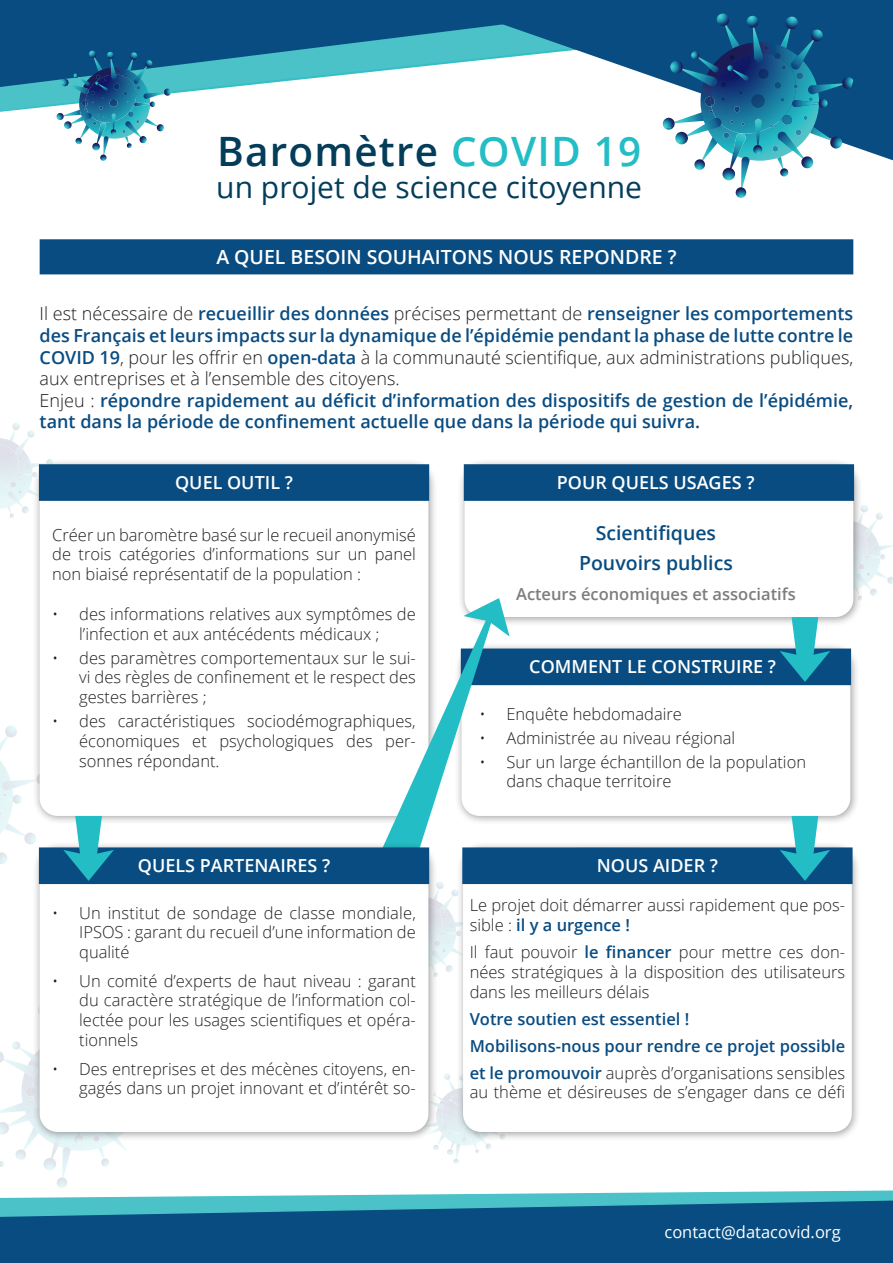
<style>
.page{position:relative;width:893px;height:1263px;background:#fff}
.page>*{position:absolute;margin:0;border:0;box-sizing:border-box;transform-origin:0 0}
.t1{font:600 40.5px "Open Sans";letter-spacing:.03em;color:#033d5a}
.t2{font:30px "Open Sans";color:#033d5a}
.t3{font:600 19.5px "Open Sans";color:#fff}
.t4{font:600 19.5px "Open Sans";color:#084c81}
.t5{font:300 18px/21.6px "Open Sans";color:#1f1c1d;text-align:justify}
.t6{font:600 18px/21.6px "Open Sans";color:#094c82}
.t7{font:600 18px "Open Sans";color:#fff}
.t8{font:600 18px "Open Sans";color:#fff}
.t9{font:300 16.5px/19.8px "Open Sans";color:#231f20;text-align:justify}
.t10{font:600 16.5px/27px "Open Sans";color:#094c82}
.t11{font:600 16.5px "Open Sans";color:#7d7d7d}
.t12{font:16.5px "Open Sans";color:#fff}
.s1{color:#23bdc6}
.s2{font-weight:600;color:#094c82}
.s3{font-weight:300;color:#1f1c1d}
.s4{font-weight:300;color:#231f20}
</style>
<div class="page">
<svg style="left:862px;top:505px;width:31px;height:91px"></svg>
<svg style="left:57px;top:1177px;width:10px;height:11px"></svg>
<svg style="left:0;top:1041px;width:127px;height:129px"></svg>
<div style="left:40px;top:240px;width:813px;height:34px;background:#084c81"></div>
<div style="left:40px;top:239px;width:813px;height:35px;border:2px solid #084c81"></div>
<div style="left:457px;top:458px;width:405px;height:168px;background:#231f20;opacity:.43"></div>
<div style="left:465px;top:465px;width:388px;height:152px;background:#fff;border-radius:18px"></div>
<div style="left:465px;top:466px;width:388px;height:33px;background:#084c81"></div>
<div style="left:464px;top:464px;width:390px;height:37px;border:3px solid #084c81"></div>
<div style="left:454px;top:642px;width:405px;height:183px;background:#231f20;opacity:.43"></div>
<div style="left:462px;top:649px;width:388px;height:167px;background:#fff;border-radius:18px"></div>
<div style="left:462px;top:650px;width:388px;height:34px;background:#084c81"></div>
<div style="left:461px;top:648px;width:390px;height:37px;border:3px solid #084c81"></div>
<div style="left:456px;top:841px;width:405px;height:300px;background:#231f20;opacity:.43"></div>
<div style="left:463px;top:848px;width:389px;height:284px;background:#fff;border-radius:18px"></div>
<div style="left:464px;top:849px;width:387px;height:33px;background:#084c81"></div>
<div style="left:462px;top:847px;width:391px;height:37px;border:3px solid #084c81"></div>
<svg style="left:241px;top:1190px;width:652px;height:6px"></svg>
<svg style="left:0;top:1196px;width:893px;height:67px;background:#15628e"></svg>
<svg style="left:0;top:423px;width:35px;height:95px"></svg>
<svg style="left:599px;top:0;width:294px;height:160px;fill:#084c81"></svg>
<div style="left:32px;top:458px;width:405px;height:367px;background:#231f20;opacity:.43"></div>
<div style="left:40px;top:465px;width:388px;height:351px;background:#fff;border-radius:18px"></div>
<div style="left:40px;top:466px;width:388px;height:33px;background:#084c81"></div>
<div style="left:39px;top:464px;width:390px;height:37px;border:3px solid #084c81"></div>
<svg style="left:735px;top:187px;width:12px;height:11px"></svg>
<svg style="left:662px;top:14px;width:191px;height:166px"></svg>
<svg style="left:780px;top:617px;width:50px;height:65px"></svg>
<svg style="left:780px;top:816px;width:50px;height:65px"></svg>
<svg style="left:380px;top:598px;width:267px;height:566px"></svg>
<div style="left:32px;top:841px;width:405px;height:300px;background:#231f20;opacity:.43"></div>
<div style="left:40px;top:848px;width:388px;height:284px;background:#fff;border-radius:18px"></div>
<div style="left:40px;top:849px;width:388px;height:33px;background:#084c81"></div>
<div style="left:39px;top:847px;width:390px;height:37px;border:3px solid #084c81"></div>
<svg style="left:0;top:725px;width:138px;height:248px"></svg>
<svg style="left:0;top:0;width:599px;height:161px"></svg>
<p class="t1" style="left:217px;top:124px;width:425px">Baromètre <span class="s1">COVID 19</span></p>
<p class="t2" style="left:216px;top:166px;width:427px">un projet de science citoyenne</p>
<p class="t3" style="left:216px;top:244px;width:462px">A QUEL BESOIN SOUHAITONS NOUS REPONDRE ?</p>
<p class="t5" style="left:40px;top:302px;width:815px">Il est nécessaire de <span class="s2">recueillir des données</span> précises permettant de <span class="s2">renseigner les comportements des Français et leurs impacts sur la dynamique de l’épidémie pendant la phase de lutte contre le COVID 19</span>, pour les offrir en <span class="s2">open-data</span> à la communauté scientifique, aux administrations publiques, aux entreprises et à l’ensemble des citoyens.</p>
<p class="t6" style="left:40px;top:389px;width:815px"><span class="s3">Enjeu :</span> répondre rapidement au déficit d’information des dispositifs de gestion de l’épidémie, tant dans la période de confinement actuelle que dans la période qui suivra.</p>
<p class="t7" style="left:175px;top:470px;width:119px">QUEL OUTIL ?</p>
<p class="t9" style="left:52px;top:524px;width:365px">Créer un baromètre basé sur le recueil anonymisé de trois catégories d’informations sur un panel non biaisé représentatif de la population :</p>
<p class="t9" style="left:52px;top:603px;width:365px;text-align:center">• des informations relatives aux symptômes de l’infection et aux antécédents médicaux ;</p>
<p class="t9" style="left:79px;top:647px;width:338px;text-indent:-27px">• des paramètres comportementaux sur le sui&shy;vi des règles de confinement et le respect des gestes barrières ;</p>
<p class="t9" style="left:79px;top:711px;width:338px;text-indent:-27px">• des caractéristiques sociodémographiques, économiques et psychologiques des per&shy;sonnes répondant.</p>
<p class="t7" style="left:138px;top:853px;width:194px">QUELS PARTENAIRES ?</p>
<p class="t9" style="left:79px;top:902px;width:338px;text-indent:-27px">• Un institut de sondage de classe mondiale, IPSOS : garant du recueil d’une information de qualité</p>
<p class="t9" style="left:79px;top:970px;width:338px;text-indent:-27px">• Un comité d’experts de haut niveau : garant du caractère stratégique de l’information col&shy;lectée pour les usages scientifiques et opéra&shy;tionnels</p>
<p class="t9" style="left:52px;top:1058px;width:365px;text-align:right">• Des entreprises et des mécènes citoyens, en&shy;gagés dans un projet innovant et d’intérêt so-</p>
<p class="t7" style="left:557px;top:470px;width:199px">POUR QUELS USAGES ?</p>
<p class="t4" style="left:596px;top:519px;width:122px">Scientifiques</p>
<p class="t4" style="left:579px;top:549px;width:155px">Pouvoirs publics</p>
<p class="t11" style="left:516px;top:582px;width:281px">Acteurs économiques et associatifs</p>
<p class="t8" style="left:529px;top:654px;width:248px">COMMENT LE CONSTRUIRE ?</p>
<p class="t9" style="left:479px;top:703px;width:204px">• Enquête hebdomadaire</p>
<p class="t9" style="left:479px;top:727px;width:257px">• Administrée au niveau régional</p>
<p class="t9" style="left:506px;top:751px;width:301px;text-indent:-27px">• Sur un large échantillon de la population dans chaque territoire</p>
<p class="t8" style="left:597px;top:853px;width:123px">NOUS AIDER ?</p>
<p class="t9" style="left:470px;top:895px;width:377px">Le projet doit démarrer aussi rapidement que pos&shy;sible : <span class="s2">il y a urgence !</span></p>
<p class="t9" style="left:470px;top:941px;width:377px">Il faut pouvoir <span class="s2">le financer</span> pour mettre ces don&shy;nées stratégiques à la disposition des utilisateurs dans les meilleurs délais</p>
<p class="t10" style="left:470px;top:1005px;width:221px">Votre soutien est essentiel !</p>
<p class="t10" style="left:470px;top:1032px;width:377px">Mobilisons-nous pour rendre ce projet possible et le promouvoir <span class="s4">auprès d’organisations sensibles</span></p>
<p class="t9" style="left:470px;top:1082px;width:377px">au thème et désireuses de s’engager dans ce défi</p>
<p class="t12" style="left:664px;top:1221px;width:178px">contact@datacovid.org</p>
</div>
